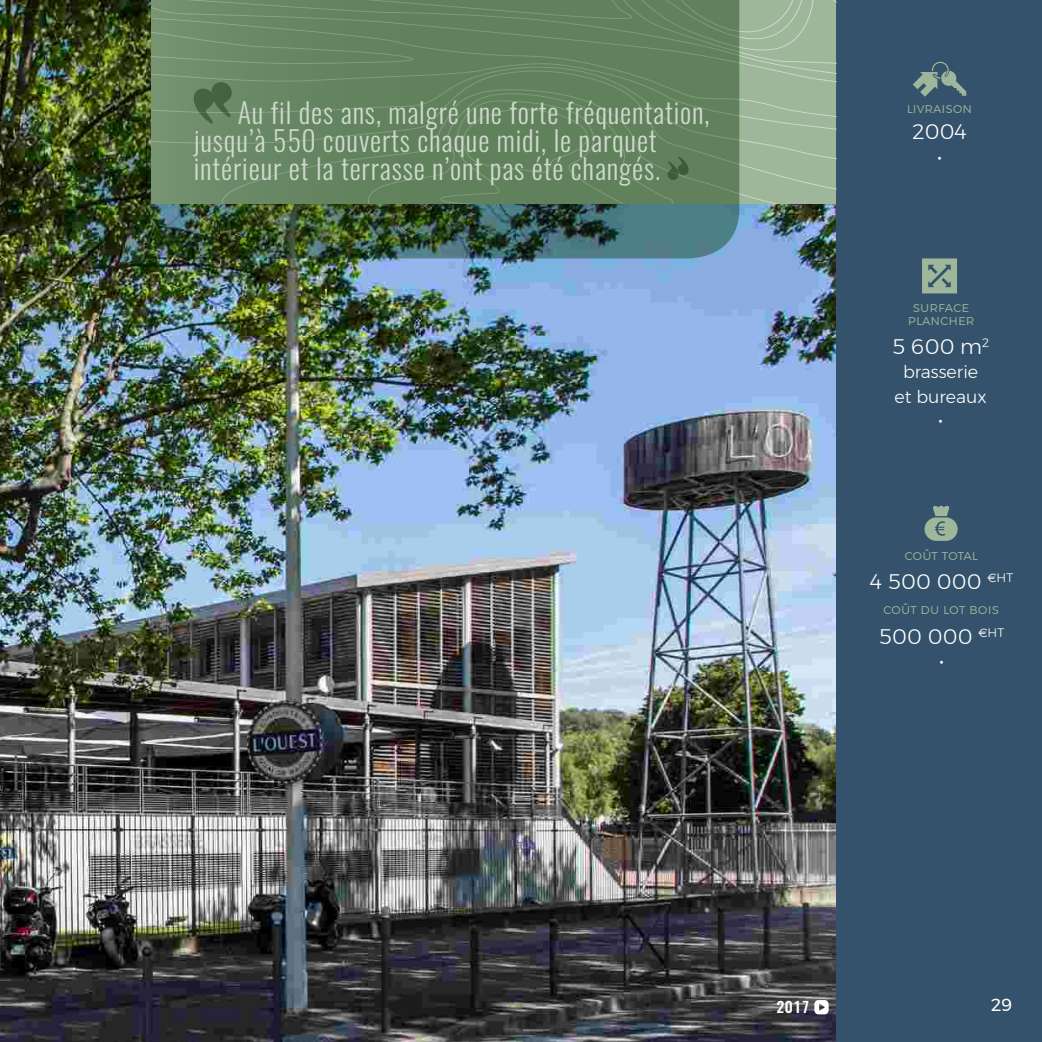
<style>
.page{position:relative;width:1042px;height:1042px;background:#fff}
.page>*{position:absolute;margin:0;border:0;box-sizing:border-box;transform-origin:0 0}
.t1{font:300 28px/28px "Oswald";letter-spacing:.03em;color:#cddacb}
.t2{font:300 21px/24.5px "Montserrat";color:#fff;text-align:center}
.t3{font:300 17.5px/24.5px "Montserrat";color:#fff;text-align:center}
.t4{font:17.5px "Montserrat";color:#fff}
.t5{font:500 14.88px "Oswald";color:#fff;scale:1.05 1}
.t6{font:300 14px/12.2px "Montserrat";color:#9eb69a;text-align:center}
</style>
<div class="page">
<img style="left:0;top:204px;width:836px;height:838px">
<div style="left:836px;top:0;width:206px;height:1042px;background:#34526b"></div>
<svg style="left:913px;top:62px;width:53px;height:35px"></svg>
<svg style="left:922px;top:258px;width:35px;height:35px"></svg>
<svg style="left:924px;top:506px;width:33px;height:35px"></svg>
<svg style="left:739px;top:0;width:97px;height:204px;background:#9fb79c"></svg>
<img style="left:0;top:0;width:739px;height:258px">
<svg style="left:194px;top:82px;width:38px;height:42px;background:#587754"></svg>
<svg style="left:667px;top:156px;width:21px;height:24px"></svg>
<svg style="left:814px;top:1000px;width:14px;height:14px"></svg>
<p class="t1" style="left:194px;top:95px;width:517px;text-indent:44px">Au fil des ans, malgré une forte fréquentation, jusqu’à 550 couverts chaque midi, le parquet intérieur et la terrasse n’ont pas été changés.</p>
<p class="t6" style="left:907px;top:102px;width:67px">livraison</p>
<p class="t2" style="left:912px;top:119px;width:56px">2004 •</p>
<p class="t6" style="left:908px;top:301px;width:68px">surface plancher</p>
<p class="t2" style="left:892px;top:333px;width:98px">5 600 m<sup>2</sup></p>
<p class="t3" style="left:894px;top:359px;width:94px">brasserie et bureaux</p>
<p class="t2" style="left:938px;top:407px;width:7px">•</p>
<p class="t6" style="left:904px;top:548px;width:75px">coût total</p>
<p class="t2" style="left:870px;top:568px;width:145px">4 500 000 <sup>E</sup><sup>HT</sup></p>
<p class="t2" style="left:879px;top:624px;width:127px">500 000 <sup>E</sup><sup>HT </sup>•</p>
<p class="t6" style="left:883px;top:602px;width:117px">coût du lot bois</p>
<p class="t5" style="left:776px;top:999px;width:33px">2017</p>
<p class="t4" style="left:991px;top:991px;width:23px">29</p>
</div>
